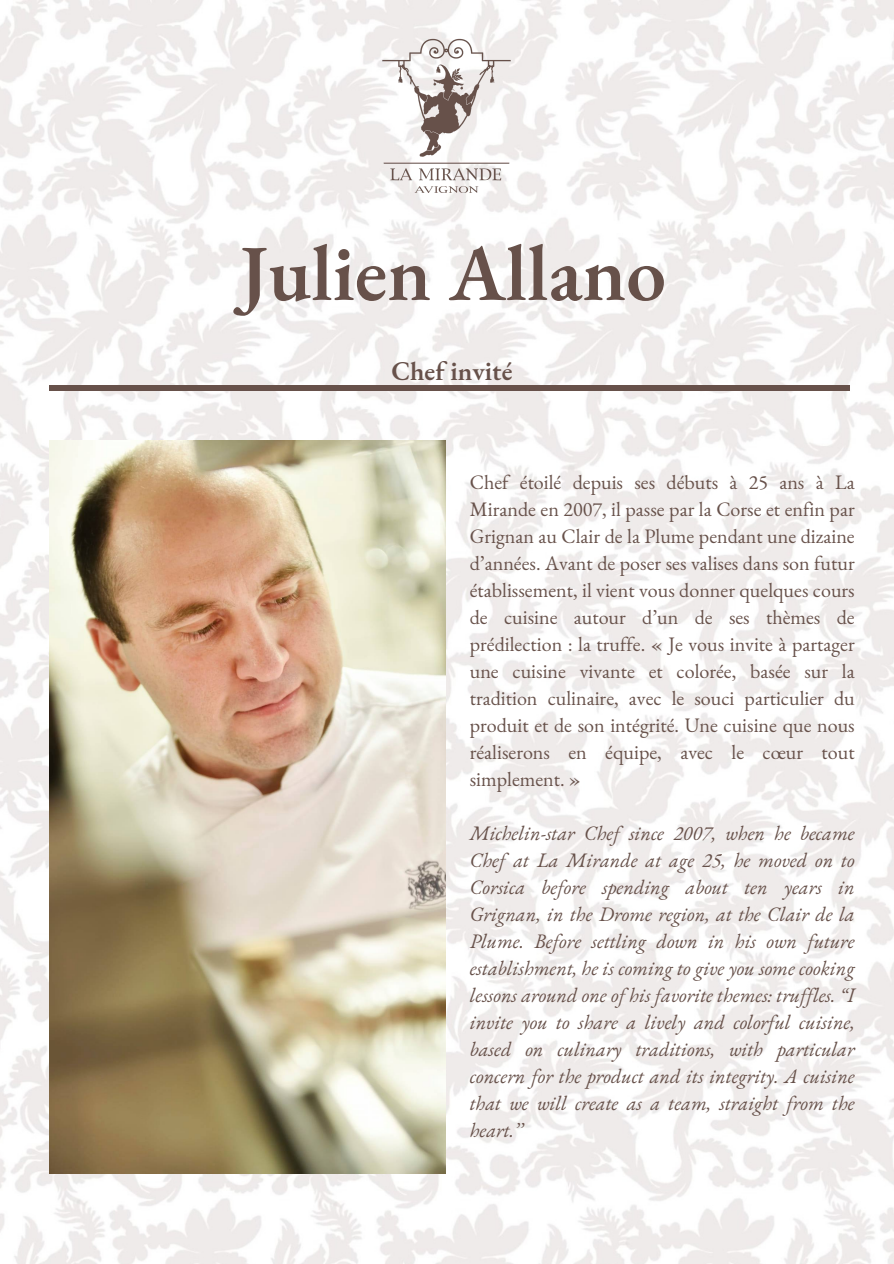
<style>
.page{position:relative;width:894px;height:1264px;background:#fff}
.page>*{position:absolute;margin:0;border:0;box-sizing:border-box;transform-origin:0 0}
.t1{font:600 79.35px "EB Garamond";color:#67514a}
.t2{font:600 26.4px "EB Garamond";color:#67514a}
.t3{font:italic 20.1px/27px "EB Garamond";color:#67514a;text-align:justify}
.t4{font:20.1px/27px "EB Garamond";color:#67514a;text-align:justify}
</style>
<div class="page">
<img style="left:0;top:0;width:893px;height:1263px">
<div style="left:49px;top:385px;width:800px;height:6px;background:#67514a"></div>
<img style="left:381px;top:38px;width:130px;height:154px">
<img style="left:49px;top:441px;width:396px;height:732px">
<p class="t1" style="left:239px;top:220px;width:428px">Julien Allano</p>
<p class="t2" style="left:391px;top:353px;width:123px">Chef invité</p>
<p class="t4" style="left:469px;top:468px;width:386px">Chef étoilé depuis ses débuts à 25 ans à La Mirande en 2007, il passe par la Corse et enfin par Grignan au Clair de la Plume pendant une dizaine d’années. Avant de poser ses valises dans son futur établissement, il vient vous donner quelques cours de cuisine autour d’un de ses thèmes de prédilection : la truffe. « Je vous invite à partager une cuisine vivante et colorée, basée sur la tradition culinaire, avec le souci particulier du produit et de son intégrité. Une cuisine que nous réaliserons en équipe, avec le cœur tout simplement. »</p>
<p class="t3" style="left:469px;top:819px;width:386px">Michelin-star Chef since 2007, when he became Chef at La Mirande at age 25, he moved on to Corsica before spending about ten years in Grignan, in the Drome region, at the Clair de la Plume. Before settling down in his own future establishment, he is coming to give you some cooking lessons around one of his favorite themes: truf les. “I invite you to share a lively and colorful cuisine, based on culinary traditions, with particular concern for the product and its integrity. A cuisine that we will create as a team, straight from the heart.’’</p>
</div>
